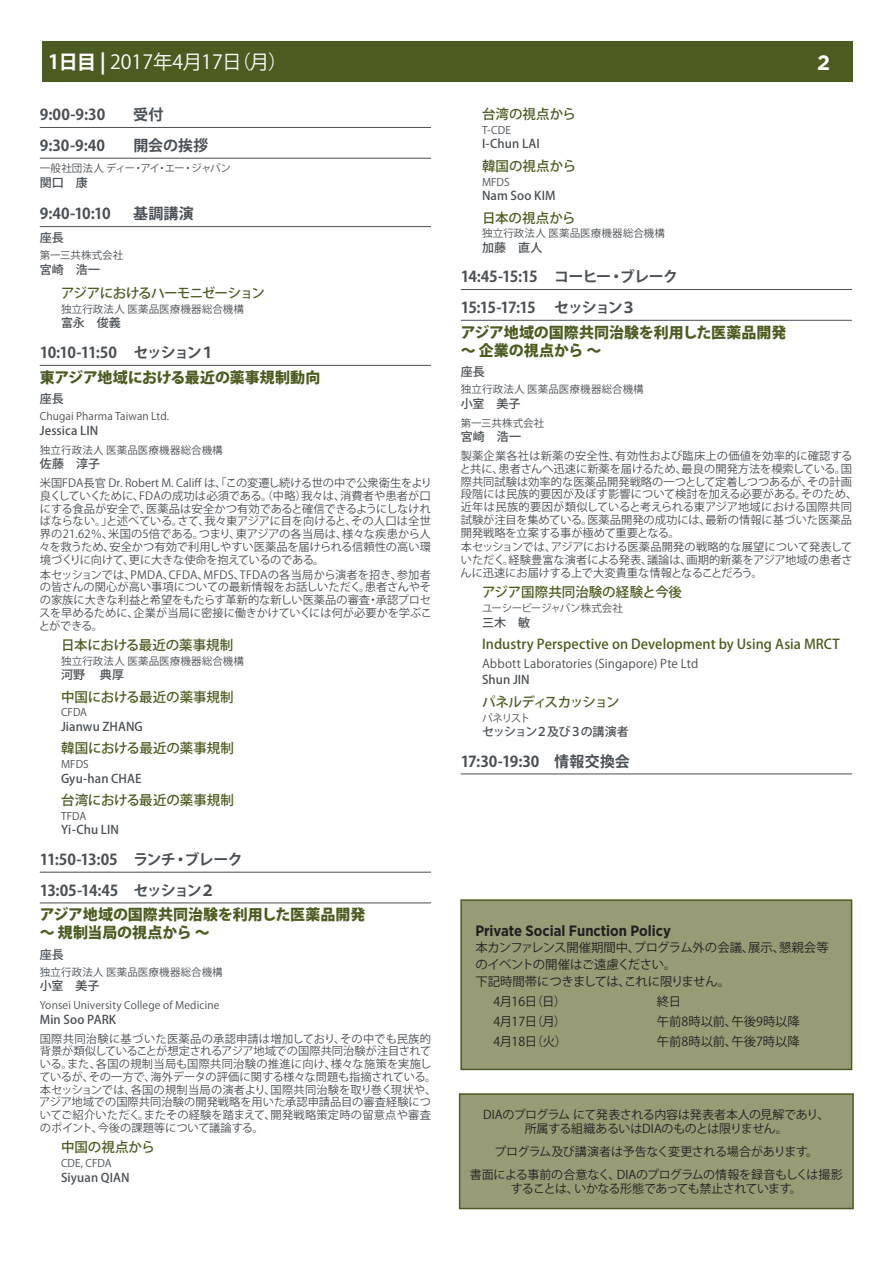
<style>
.page{position:relative;width:893px;height:1263px;background:#fff}
.page>*{position:absolute;margin:0;border:0;box-sizing:border-box;transform-origin:0 0}
.t1{font:700 20.85px "Gotham";color:#fff}
.t2{font:19.5px "Koz Go Pro";color:#fff}
.セッションタイトル{font:800 15px/18px "Koz Go Pro";letter-spacing:-.005em;color:#4c5c20}
.セッション名{font:700 15px "Koz Go Pro";letter-spacing:-.05em;color:#494f54}
.セッション名-2{font:700 15px "Koz Go Pro";letter-spacing:-.085em;color:#494f54}
.Speaker{font:700 15px "Gotham Narrow";color:#231f20}
.セッション名-3{font:700 15px "Koz Go Pro";letter-spacing:-.005em;color:#494f54}
.演題{font:500 13.5px "Koz Go Pro";letter-spacing:-.005em;color:#4c5c20}
.演題-2{font:500 13.5px "Koz Go Pro";letter-spacing:-.05em;color:#4c5c20}
.演題-3{font:500 13.5px "Koz Go Pro";letter-spacing:-.09em;color:#4c5c20}
.Speaker-2{font:12.3px/16.8px "Koz Go Pro";letter-spacing:-.02em;color:#231f20}
.Speaker-3{font:12.3px "Koz Go Pro";color:#231f20}
.注意書き{font:12px/14.4px "Koz Go Pro";letter-spacing:-.03em;color:#231f20;text-align:center}
.演者_氏名{font:500 12px "Koz Go Pro";letter-spacing:.005em;color:#494f54}
.座長_氏名{font:500 12px "Koz Go Pro";letter-spacing:.01em;color:#494f54}
.演題-4{font:12px "Koz Go Pro";letter-spacing:.01em;color:#494f54}
.演者_氏名-2{font:500 12px "Koz Go Pro";letter-spacing:-.075em;color:#494f54}
.座長{font:500 12px "Koz Go Pro";letter-spacing:.02em;color:#494f54}
.セッションアブストラクト{font:11.25px/12.8px "Koz Go Pro";color:#494f54;text-align:justify}
.座長_社名{font:10.5px "Koz Go Pro";letter-spacing:.01em;color:#494f54}
.演者_社名{font:10.5px "Koz Go Pro";letter-spacing:.005em;color:#494f54}
.座長_社名-2{font:10.5px "Koz Go Pro";letter-spacing:-.055em;color:#494f54}
.演者_社名-2{font:10.5px "Koz Go Pro";letter-spacing:-.03em;color:#494f54}
.s1{font-weight:700}
</style>
<div class="page">
<div style="left:42px;top:41px;width:810px;height:41px;background:#4c5c20"></div>
<hr style="left:40px;top:127px;width:391px;height:1px;background:#494f54">
<hr style="left:40px;top:158px;width:391px;height:1px;background:#494f54">
<hr style="left:40px;top:226px;width:391px;height:1px;background:#494f54">
<hr style="left:40px;top:365px;width:391px;height:1px;background:#494f54">
<hr style="left:40px;top:872px;width:391px;height:1px;background:#494f54">
<hr style="left:40px;top:902px;width:391px;height:1px;background:#494f54">
<hr style="left:461px;top:289px;width:391px;height:1px;background:#494f54">
<hr style="left:461px;top:320px;width:391px;height:1px;background:#494f54">
<hr style="left:461px;top:773px;width:391px;height:1px;background:#494f54">
<div style="left:460px;top:1094px;width:393px;height:114px;background:#979c76"></div>
<div style="left:459px;top:1093px;width:395px;height:116px;border:2px solid #4c5c20"></div>
<div style="left:461px;top:900px;width:391px;height:169px;background:#979c76"></div>
<div style="left:460px;top:899px;width:392px;height:171px;border:2px solid #4c5c20"></div>
<p class="t2" style="left:48px;top:49px;width:241px"><span class="s1">1日目 |</span> 2017年4月17日（月）</p>
<p class="t1" style="left:817px;top:48px;width:14px">2</p>
<p class="セッション名" style="left:40px;top:105px;width:67px">9:00-9:30</p>
<p class="セッション名" style="left:133px;top:105px;width:32px">受付</p>
<p class="セッション名" style="left:40px;top:136px;width:67px">9:30-9:40</p>
<p class="セッション名" style="left:133px;top:136px;width:77px">開会の挨拶</p>
<p class="座長_社名-2" style="left:40px;top:162px;width:193px">一般社団法人 ディー・アイ・エー・ジャパン</p>
<p class="座長_氏名" style="left:40px;top:174px;width:49px">関口　康</p>
<p class="セッション名" style="left:40px;top:204px;width:72px">9:40-10:10</p>
<p class="セッション名" style="left:133px;top:204px;width:62px">基調講演</p>
<p class="座長" style="left:40px;top:230px;width:26px">座長</p>
<p class="座長_社名" style="left:40px;top:249px;width:85px">第一三共株式会社</p>
<p class="座長_氏名" style="left:40px;top:262px;width:62px">宮崎　浩一</p>
<p class="演題-2" style="left:61px;top:285px;width:205px">アジアにおけるハーモニゼーション</p>
<p class="演者_社名" style="left:61px;top:302px;width:185px">独立行政法人 医薬品医療機器総合機構</p>
<p class="演者_氏名" style="left:61px;top:315px;width:61px">富永　俊義</p>
<p class="セッション名-2" style="left:40px;top:343px;width:177px">10:10-11:50 セッション１</p>
<p class="セッションタイトル" style="left:40px;top:369px;width:282px">東アジア地域における最近の薬事規制動向</p>
<p class="座長" style="left:40px;top:391px;width:26px">座長</p>
<p class="座長_社名" style="left:40px;top:410px;width:131px">Chugai Pharma Taiwan Ltd.</p>
<p class="座長_氏名" style="left:40px;top:423px;width:60px">Jessica LIN</p>
<p class="座長_社名" style="left:40px;top:443px;width:185px">独立行政法人 医薬品医療機器総合機構</p>
<p class="座長_氏名" style="left:40px;top:456px;width:62px">佐藤　淳子</p>
<p class="セッションアブストラクト" style="left:39px;top:477px;width:394px">米国FDA長官 Dr. Robert M. Califf は、「この変遷し続ける世の中で公衆衛生をより良くしていくために、FDAの成功は必須である。（中略）我々は、消費者や患者が口にする食品が安全で、医薬品は安全かつ有効であると確信できるようにしなければならない。」と述べている。さて、我々東アジアに目を向けると、その人口は全世界の21.62％、米国の5倍である。つまり、東アジアの各当局は、様々な疾患から人々を救うため、安全かつ有効で利用しやすい医薬品を届けられる信頼性の高い環境づくりに向けて、更に大きな使命を抱えているのである。</p>
<p class="セッションアブストラクト" style="left:39px;top:568px;width:395px">本セッションでは、PMDA、CFDA、MFDS、TFDAの各当局から演者を招き、参加者の皆さんの関心が高い事項についての最新情報をお話しいただく。患者さんやその家族に大きな利益と希望をもたらす革新的な新しい医薬品の審査・承認プロセスを早めるために、企業が当局に密接に働きかけていくには何が必要かを学ぶことができる。</p>
<p class="演題" style="left:61px;top:636px;width:174px">日本における最近の薬事規制</p>
<p class="演者_社名" style="left:61px;top:654px;width:185px">独立行政法人 医薬品医療機器総合機構</p>
<p class="演者_氏名" style="left:61px;top:667px;width:65px">河野　 典厚</p>
<p class="演題" style="left:61px;top:688px;width:174px">中国における最近の薬事規制</p>
<p class="演者_社名" style="left:61px;top:706px;width:28px">CFDA</p>
<p class="演者_氏名" style="left:61px;top:719px;width:83px">Jianwu ZHANG</p>
<p class="演題" style="left:61px;top:740px;width:174px">韓国における最近の薬事規制</p>
<p class="演者_社名" style="left:61px;top:757px;width:29px">MFDS</p>
<p class="演者_氏名" style="left:61px;top:770px;width:82px">Gyu-han CHAE</p>
<p class="演題" style="left:61px;top:791px;width:174px">台湾における最近の薬事規制</p>
<p class="演者_社名" style="left:61px;top:809px;width:27px">TFDA</p>
<p class="演者_氏名" style="left:61px;top:822px;width:59px">Yi-Chu LIN</p>
<p class="セッション名" style="left:40px;top:850px;width:205px">11:50-13:05 ランチ・ブレーク</p>
<p class="セッション名-2" style="left:40px;top:881px;width:177px">13:05-14:45 セッション２</p>
<p class="セッションタイトル" style="left:40px;top:907px;width:327px">アジア地域の国際共同治験を利用した医薬品開発～ 規制当局の視点から ～</p>
<p class="座長" style="left:40px;top:947px;width:26px">座長</p>
<p class="座長_社名" style="left:40px;top:965px;width:185px">独立行政法人 医薬品医療機器総合機構</p>
<p class="座長_氏名" style="left:40px;top:978px;width:61px">小室　美子</p>
<p class="座長_社名" style="left:40px;top:998px;width:181px">Yonsei University College of Medicine</p>
<p class="座長_氏名" style="left:40px;top:1011px;width:78px">Min Soo PARK</p>
<p class="セッションアブストラクト" style="left:39px;top:1032px;width:399px;text-align:left">国際共同治験に基づいた医薬品の承認申請は増加しており、その中でも民族的背景が類似していることが想定されるアジア地域での国際共同治験が注目されている。また、各国の規制当局も国際共同治験の推進に向け、様々な施策を実施しているが、その一方で、海外データの評価に関する様々な問題も指摘されている。本セッションでは、各国の規制当局の演者より、国際共同治験を取り巻く現状や、アジア地域での国際共同治験の開発戦略を用いた承認申請品目の審査経験についてご紹介いただく。またその経験を踏まえて、開発戦略策定時の留意点や審査のポイント、今後の課題等について議論する。</p>
<p class="演題" style="left:61px;top:1139px;width:95px">中国の視点から</p>
<p class="演者_社名" style="left:61px;top:1156px;width:52px">CDE, CFDA</p>
<p class="演者_氏名" style="left:61px;top:1169px;width:70px">Siyuan QIAN</p>
<p class="演題" style="left:482px;top:105px;width:96px">台湾の視点から</p>
<p class="演者_社名" style="left:482px;top:123px;width:30px">T-CDE</p>
<p class="演者_氏名" style="left:482px;top:136px;width:59px">I-Chun LAI</p>
<p class="演題" style="left:482px;top:157px;width:96px">韓国の視点から</p>
<p class="演者_社名" style="left:482px;top:175px;width:29px">MFDS</p>
<p class="演者_氏名" style="left:482px;top:188px;width:75px">Nam Soo KIM</p>
<p class="演題" style="left:482px;top:209px;width:95px">日本の視点から</p>
<p class="演者_社名" style="left:482px;top:227px;width:185px">独立行政法人 医薬品医療機器総合機構</p>
<p class="演者_氏名" style="left:482px;top:240px;width:62px">加藤　直人</p>
<p class="セッション名" style="left:461px;top:267px;width:219px">14:45-15:15 コーヒー・ブレーク</p>
<p class="セッション名-2" style="left:461px;top:298px;width:177px">15:15-17:15 セッション３</p>
<p class="セッションタイトル" style="left:461px;top:324px;width:327px">アジア地域の国際共同治験を利用した医薬品開発～ 企業の視点から ～</p>
<p class="座長" style="left:461px;top:364px;width:26px">座長</p>
<p class="座長_社名" style="left:461px;top:382px;width:185px">独立行政法人 医薬品医療機器総合機構</p>
<p class="座長_氏名" style="left:461px;top:395px;width:61px">小室　美子</p>
<p class="座長_社名" style="left:461px;top:416px;width:85px">第一三共株式会社</p>
<p class="座長_氏名" style="left:461px;top:429px;width:62px">宮崎　浩一</p>
<p class="セッションアブストラクト" style="left:460px;top:450px;width:399px;text-align:left">製薬企業各社は新薬の安全性、有効性および臨床上の価値を効率的に確認すると共に、患者さんへ迅速に新薬を届けるため、最良の開発方法を模索している。国際共同試験は効率的な医薬品開発戦略の一つとして定着しつつあるが、その計画段階には民族的要因が及ぼす影響について検討を加える必要がある。そのため、近年は民族的要因が類似していると考えられる東アジア地域における国際共同試験が注目を集めている。医薬品開発の成功には、最新の情報に基づいた医薬品開発戦略を立案する事が極めて重要となる。</p>
<p class="セッションアブストラクト" style="left:460px;top:541px;width:394px">本セッションでは、アジアにおける医薬品開発の戦略的な展望について発表していただく。経験豊富な演者による発表、議論は、画期的新薬をアジア地域の患者さんに迅速にお届けする上で大変貴重な情報となることだろう。</p>
<p class="演題" style="left:482px;top:584px;width:202px">アジア国際共同治験の経験と今後</p>
<p class="演者_社名-2" style="left:482px;top:601px;width:142px">ユーシービージャパン株式会社</p>
<p class="演者_氏名" style="left:482px;top:614px;width:50px">三木　敏</p>
<p class="演題" style="left:482px;top:635px;width:359px">Industry Perspective on Development by Using Asia MRCT</p>
<p class="演題-4" style="left:482px;top:656px;width:218px">Abbott Laboratories (Singapore) Pte Ltd</p>
<p class="演者_氏名" style="left:482px;top:672px;width:49px">Shun JIN</p>
<p class="演題-3" style="left:482px;top:693px;width:139px">パネルディスカッション</p>
<p class="演者_社名" style="left:482px;top:711px;width:50px">パネリスト</p>
<p class="演者_氏名-2" style="left:482px;top:724px;width:148px">セッション２及び３の講演者</p>
<p class="セッション名-3" style="left:461px;top:752px;width:171px">17:30-19:30 情報交換会</p>
<p class="Speaker" style="left:475px;top:921px;width:197px">Private Social Function Policy</p>
<p class="Speaker-2" style="left:475px;top:940px;width:355px">本カンファレンス開催期間中、プログラム外の会議、展示、懇親会等のイベントの開催はご遠慮ください。<br>下記時間帯につきましては、これに限りません。</p>
<p class="Speaker-2" style="left:493px;top:993px;width:74px">4月16日（日）</p>
<p class="Speaker-2" style="left:657px;top:993px;width:26px">終日</p>
<p class="Speaker-2" style="left:493px;top:1013px;width:74px">4月17日（月）</p>
<p class="Speaker-3" style="left:657px;top:1013px;width:144px">午前8時以前、午後9時以降</p>
<p class="Speaker-2" style="left:493px;top:1033px;width:75px">4月18日（火）</p>
<p class="Speaker-3" style="left:657px;top:1033px;width:144px">午前8時以前、午後7時以降</p>
<p class="注意書き" style="left:483px;top:1107px;width:348px">DIAのプログラム にて発表される内容は発表者本人の見解であり、所属する組織あるいはDIAのものとは限りません。</p>
<p class="注意書き" style="left:495px;top:1145px;width:325px">プログラム及び講演者は予告なく変更される場合があります。</p>
<p class="注意書き" style="left:470px;top:1168px;width:374px">書面による事前の合意なく、DIAのプログラムの情報を録音もしくは撮影することは、いかなる形態であっても禁止されています。</p>
</div>
